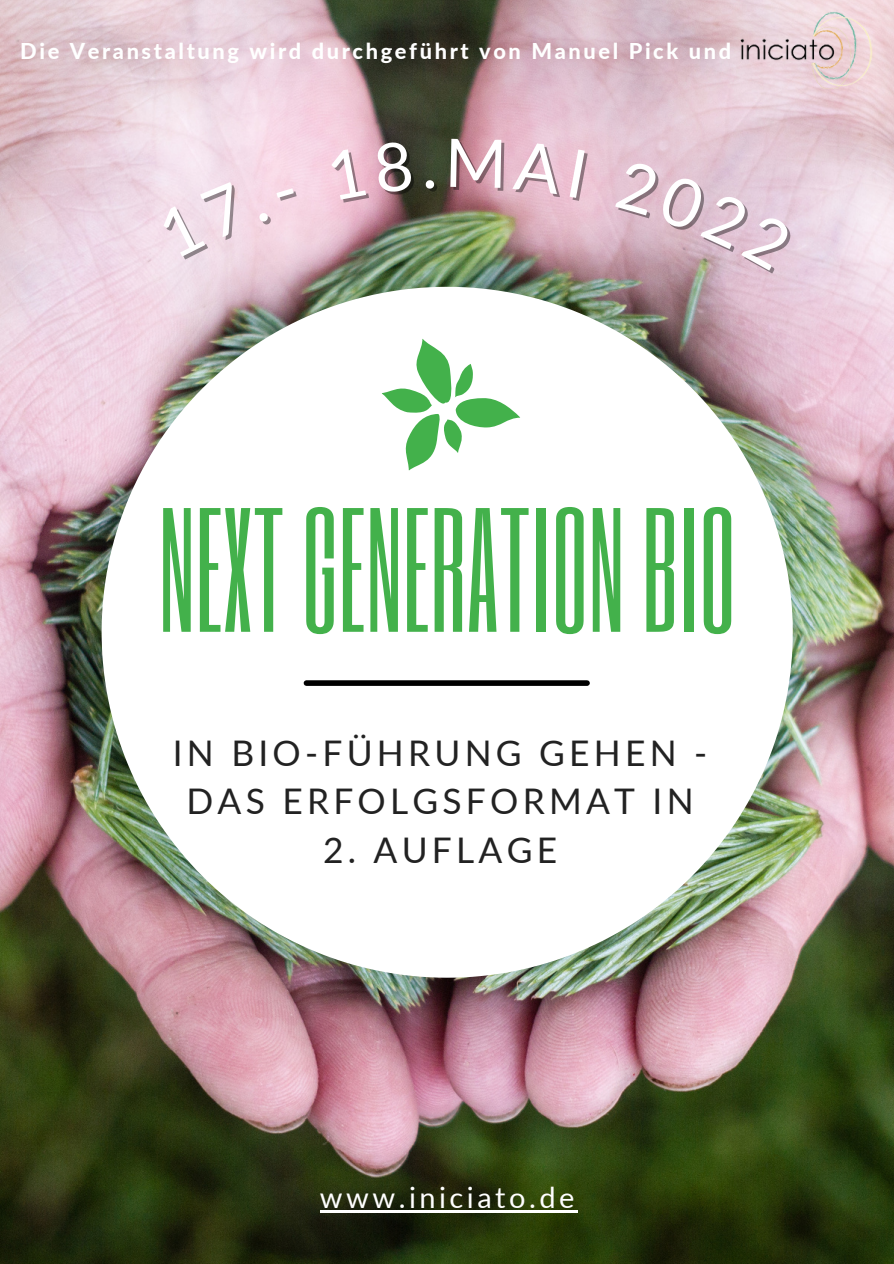
<style>
.page{position:relative;width:894px;height:1264px;background:#fff}
.page>*{position:absolute;margin:0;border:0;box-sizing:border-box;transform-origin:0 0}
.t1{font:146.55px "Six Caps";color:#43b14b}
.t2{font:35.25px "Lato";letter-spacing:.12em;color:#222}
.t3{font:28.95px "Lato";letter-spacing:.12em;color:#fff}
.t4{font:800 21.75px "Lato";letter-spacing:.12em;color:#fff}
</style>
<div class="page">
<img style="left:0;top:0;width:893px;height:1263px">
<svg style="left:102px;top:287px;width:690px;height:690px"></svg>
<svg style="left:377px;top:338px;width:147px;height:140px"></svg>
<div style="left:306px;top:680px;width:281px;height:6px;background:#000"></div>
<img style="left:737px;top:9px;width:136px;height:80px">
<hr style="left:320px;top:1210px;width:257px;height:2px;background:#fff">
<div style="left:160px;top:181px;width:88px;height:80px;background:#f3deea"></div>
<svg style="left:258px;top:212px;width:11px;height:10px"></svg>
<svg style="left:276px;top:188px;width:18px;height:10px"></svg>
<svg style="left:329px;top:147px;width:37px;height:53px;background:#f3c6d8"></svg>
<svg style="left:374px;top:140px;width:38px;height:53px;background:#755c5f"></svg>
<svg style="left:425px;top:180px;width:9px;height:9px"></svg>
<svg style="left:450px;top:138px;width:51px;height:50px;background:#bd8995"></svg>
<svg style="left:512px;top:140px;width:50px;height:54px;background:#eabfd0"></svg>
<svg style="left:569px;top:149px;width:15px;height:49px"></svg>
<svg style="left:615px;top:159px;width:178px;height:111px;background:#dcbecc"></svg>
<p class="t4" style="left:20px;top:38px;width:712px">Die Veranstaltung wird durchgeführt von Manuel Pick und</p>
<p class="t1" style="left:158px;top:470px;width:578px">NEXTGENERATIONBIO</p>
<p class="t2" style="left:173px;top:731px;width:536px">IN BIO-FÜHRUNG GEHEN -</p>
<p class="t2" style="left:186px;top:779px;width:508px">DAS ERFOLGSFORMAT IN</p>
<p class="t2" style="left:323px;top:827px;width:235px">2. AUFLAGE</p>
<p class="t3" style="left:320px;top:1179px;width:256px">www.iniciato.de</p>
</div>
